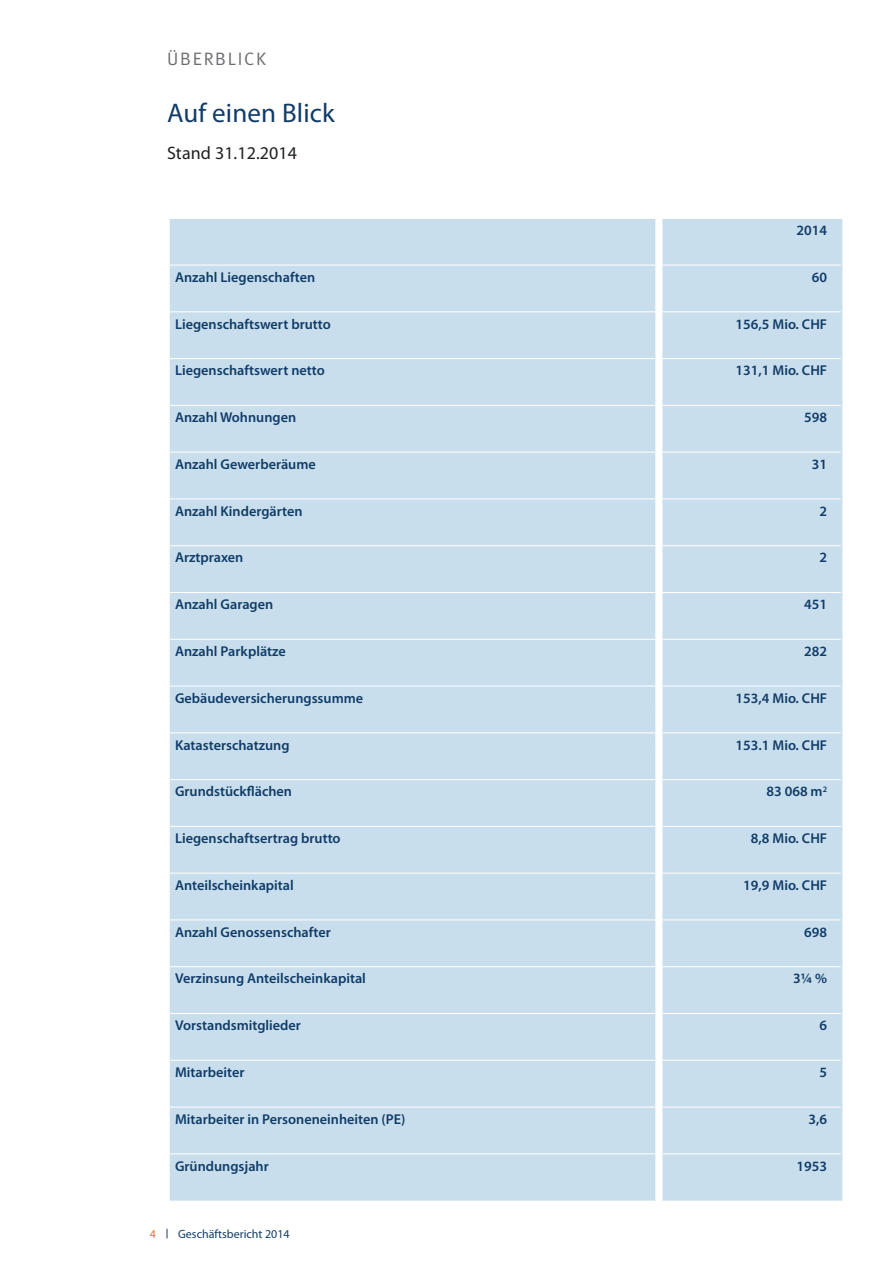
<style>
.page{position:relative;width:893px;height:1263px;background:#fff}
.page>*{position:absolute;margin:0;border:0;box-sizing:border-box;transform-origin:0 0}
.t1{font:27px "Myriad Pro";letter-spacing:.005em;color:#113c68}
.t2{font:18px "Myriad Pro";letter-spacing:.005em;color:#231f20}
.t3{font:18px "Meta Normal";letter-spacing:.1em;color:#6c6d70}
.t4{font:600 14.25px "Myriad Pro";color:#113c68}
.t5{font:12px "Myriad Pro";color:#113d69}
</style>
<div class="page">
<div style="left:170px;top:219px;width:671px;height:981px;background:#c8deec"></div>
<hr style="left:841px;top:219px;width:1px;height:46px;background:#c8deec">
<hr style="left:841px;top:1154px;width:1px;height:46px;background:#c8deec">
<hr style="left:170px;top:265px;width:486px;height:1px;background:#fff">
<hr style="left:662px;top:265px;width:179px;height:1px;background:#fff">
<hr style="left:170px;top:311px;width:486px;height:1px;background:#fff">
<hr style="left:662px;top:311px;width:179px;height:1px;background:#fff">
<hr style="left:170px;top:358px;width:486px;height:1px;background:#fff">
<hr style="left:662px;top:358px;width:179px;height:1px;background:#fff">
<hr style="left:170px;top:405px;width:486px;height:1px;background:#fff">
<hr style="left:662px;top:405px;width:179px;height:1px;background:#fff">
<hr style="left:170px;top:452px;width:486px;height:1px;background:#fff">
<hr style="left:662px;top:452px;width:179px;height:1px;background:#fff">
<hr style="left:170px;top:499px;width:486px;height:1px;background:#fff">
<hr style="left:662px;top:499px;width:179px;height:1px;background:#fff">
<hr style="left:170px;top:545px;width:486px;height:1px;background:#fff">
<hr style="left:662px;top:545px;width:179px;height:1px;background:#fff">
<hr style="left:170px;top:592px;width:486px;height:1px;background:#fff">
<hr style="left:662px;top:592px;width:179px;height:1px;background:#fff">
<hr style="left:170px;top:639px;width:486px;height:1px;background:#fff">
<hr style="left:662px;top:639px;width:179px;height:1px;background:#fff">
<hr style="left:170px;top:686px;width:486px;height:1px;background:#fff">
<hr style="left:662px;top:686px;width:179px;height:1px;background:#fff">
<hr style="left:170px;top:732px;width:486px;height:1px;background:#fff">
<hr style="left:662px;top:732px;width:179px;height:1px;background:#fff">
<hr style="left:170px;top:779px;width:486px;height:1px;background:#fff">
<hr style="left:662px;top:779px;width:179px;height:1px;background:#fff">
<hr style="left:170px;top:826px;width:486px;height:1px;background:#fff">
<hr style="left:662px;top:826px;width:179px;height:1px;background:#fff">
<hr style="left:170px;top:873px;width:486px;height:1px;background:#fff">
<hr style="left:662px;top:873px;width:179px;height:1px;background:#fff">
<hr style="left:170px;top:919px;width:486px;height:1px;background:#fff">
<hr style="left:662px;top:919px;width:179px;height:1px;background:#fff">
<hr style="left:170px;top:966px;width:486px;height:1px;background:#fff">
<hr style="left:662px;top:966px;width:179px;height:1px;background:#fff">
<hr style="left:170px;top:1013px;width:486px;height:1px;background:#fff">
<hr style="left:662px;top:1013px;width:179px;height:1px;background:#fff">
<hr style="left:170px;top:1060px;width:486px;height:1px;background:#fff">
<hr style="left:662px;top:1060px;width:179px;height:1px;background:#fff">
<hr style="left:170px;top:1107px;width:486px;height:1px;background:#fff">
<hr style="left:662px;top:1107px;width:179px;height:1px;background:#fff">
<hr style="left:170px;top:1153px;width:486px;height:1px;background:#fff">
<hr style="left:662px;top:1153px;width:179px;height:1px;background:#fff">
<svg style="left:169px;top:733px;width:1px;height:16px"></svg>
<svg style="left:655px;top:219px;width:7px;height:981px"></svg>
<hr style="left:655px;top:827px;width:2px;height:46px;background:#fff">
<hr style="left:661px;top:827px;width:1px;height:46px;background:#fff">
<hr style="left:655px;top:873px;width:2px;height:46px;background:#fff">
<hr style="left:661px;top:873px;width:1px;height:46px;background:#fff">
<hr style="left:655px;top:920px;width:2px;height:46px;background:#fff">
<hr style="left:661px;top:920px;width:1px;height:46px;background:#fff">
<hr style="left:655px;top:967px;width:2px;height:46px;background:#fff">
<hr style="left:661px;top:967px;width:1px;height:46px;background:#fff">
<hr style="left:655px;top:1014px;width:2px;height:46px;background:#fff">
<hr style="left:661px;top:1014px;width:1px;height:46px;background:#fff">
<hr style="left:655px;top:1061px;width:2px;height:46px;background:#fff">
<hr style="left:661px;top:1061px;width:1px;height:46px;background:#fff">
<hr style="left:655px;top:1107px;width:2px;height:46px;background:#fff">
<hr style="left:661px;top:1107px;width:1px;height:46px;background:#fff">
<hr style="left:841px;top:265px;width:1px;height:47px;background:#c8deec">
<hr style="left:841px;top:312px;width:1px;height:47px;background:#c8deec">
<hr style="left:841px;top:359px;width:1px;height:46px;background:#c8deec">
<hr style="left:841px;top:405px;width:1px;height:47px;background:#c8deec">
<hr style="left:841px;top:452px;width:1px;height:47px;background:#c8deec">
<hr style="left:841px;top:499px;width:1px;height:47px;background:#c8deec">
<hr style="left:841px;top:546px;width:1px;height:46px;background:#c8deec">
<hr style="left:841px;top:592px;width:1px;height:47px;background:#c8deec">
<hr style="left:841px;top:639px;width:1px;height:47px;background:#c8deec">
<svg style="left:841px;top:686px;width:1px;height:63px"></svg>
<hr style="left:841px;top:749px;width:1px;height:31px;background:#c8deec">
<svg style="left:841px;top:780px;width:1px;height:46px"></svg>
<hr style="left:841px;top:826px;width:1px;height:47px;background:#c8deec">
<hr style="left:841px;top:873px;width:1px;height:47px;background:#c8deec">
<hr style="left:841px;top:920px;width:1px;height:47px;background:#c8deec">
<hr style="left:841px;top:967px;width:1px;height:46px;background:#c8deec">
<hr style="left:841px;top:1013px;width:1px;height:47px;background:#c8deec">
<hr style="left:841px;top:1060px;width:1px;height:47px;background:#c8deec">
<hr style="left:841px;top:1107px;width:1px;height:47px;background:#c8deec">
<p class="t3" style="left:167px;top:49px;width:101px">ÜBERBLICK</p>
<h1 class="t1" style="left:167px;top:97px;width:169px">Auf einen Blick</h1>
<p class="t2" style="left:167px;top:142px;width:132px">Stand 31 .1 2.201 4</p>
<p class="t4" style="left:797px;top:221px;width:32px">2014</p>
<p class="t4" style="left:175px;top:268px;width:142px">Anzahl Liegenschaften</p>
<p class="t4" style="left:812px;top:268px;width:17px">60</p>
<p class="t4" style="left:175px;top:315px;width:157px">Liegenschaftswert brutto</p>
<p class="t4" style="left:736px;top:315px;width:93px">156,5 Mio. CHF</p>
<p class="t4" style="left:175px;top:361px;width:151px">Liegenschaftswert netto</p>
<p class="t4" style="left:736px;top:361px;width:93px">131,1 Mio. CHF</p>
<p class="t4" style="left:175px;top:408px;width:123px">Anzahl Wohnungen</p>
<p class="t4" style="left:804px;top:408px;width:24px">598</p>
<p class="t4" style="left:175px;top:455px;width:142px">Anzahl Gewerberäume</p>
<p class="t4" style="left:812px;top:455px;width:17px">31</p>
<p class="t4" style="left:175px;top:502px;width:129px">Anzahl Kindergärten</p>
<p class="t4" style="left:819px;top:502px;width:9px">2</p>
<p class="t4" style="left:175px;top:548px;width:70px">Arztpraxen</p>
<p class="t4" style="left:819px;top:548px;width:9px">2</p>
<p class="t4" style="left:175px;top:595px;width:100px">Anzahl Garagen</p>
<p class="t4" style="left:804px;top:595px;width:24px">451</p>
<p class="t4" style="left:175px;top:642px;width:112px">Anzahl Parkplätze</p>
<p class="t4" style="left:804px;top:642px;width:24px">282</p>
<p class="t4" style="left:175px;top:689px;width:190px">Gebäudeversicherungssumme</p>
<p class="t4" style="left:736px;top:689px;width:93px">153,4 Mio. CHF</p>
<p class="t4" style="left:175px;top:736px;width:116px">Katasterschatzung</p>
<p class="t4" style="left:736px;top:736px;width:93px">153.1 Mio. CHF</p>
<p class="t4" style="left:175px;top:782px;width:119px">Grundstückflächen</p>
<p class="t4" style="left:766px;top:782px;width:62px">83 068 m<sup>2</sup></p>
<p class="t4" style="left:175px;top:829px;width:167px">Liegenschaftsertrag brutto</p>
<p class="t4" style="left:751px;top:829px;width:78px">8,8 Mio. CHF</p>
<p class="t4" style="left:175px;top:876px;width:120px">Anteilscheinkapital</p>
<p class="t4" style="left:743px;top:876px;width:85px">19,9 Mio. CHF</p>
<p class="t4" style="left:175px;top:923px;width:157px">Anzahl Genossenschafter</p>
<p class="t4" style="left:804px;top:923px;width:24px">698</p>
<p class="t4" style="left:175px;top:969px;width:192px">Verzinsung Anteilscheinkapital</p>
<p class="t4" style="left:793px;top:969px;width:35px">3¼ %</p>
<p class="t4" style="left:175px;top:1016px;width:127px">Vorstandsmitglieder</p>
<p class="t4" style="left:819px;top:1016px;width:9px">6</p>
<p class="t4" style="left:175px;top:1063px;width:71px">Mitarbeiter</p>
<p class="t4" style="left:819px;top:1063px;width:9px">5</p>
<p class="t4" style="left:175px;top:1110px;width:232px">Mitarbeiter in Personeneinheiten (PE)</p>
<p class="t4" style="left:808px;top:1110px;width:20px">3,6</p>
<p class="t4" style="left:175px;top:1157px;width:95px">Gründungsjahr</p>
<p class="t4" style="left:797px;top:1157px;width:32px">1953</p>
<p class="t5" style="left:178px;top:1226px;width:113px">Geschäftsbericht 201 4</p>
</div>
